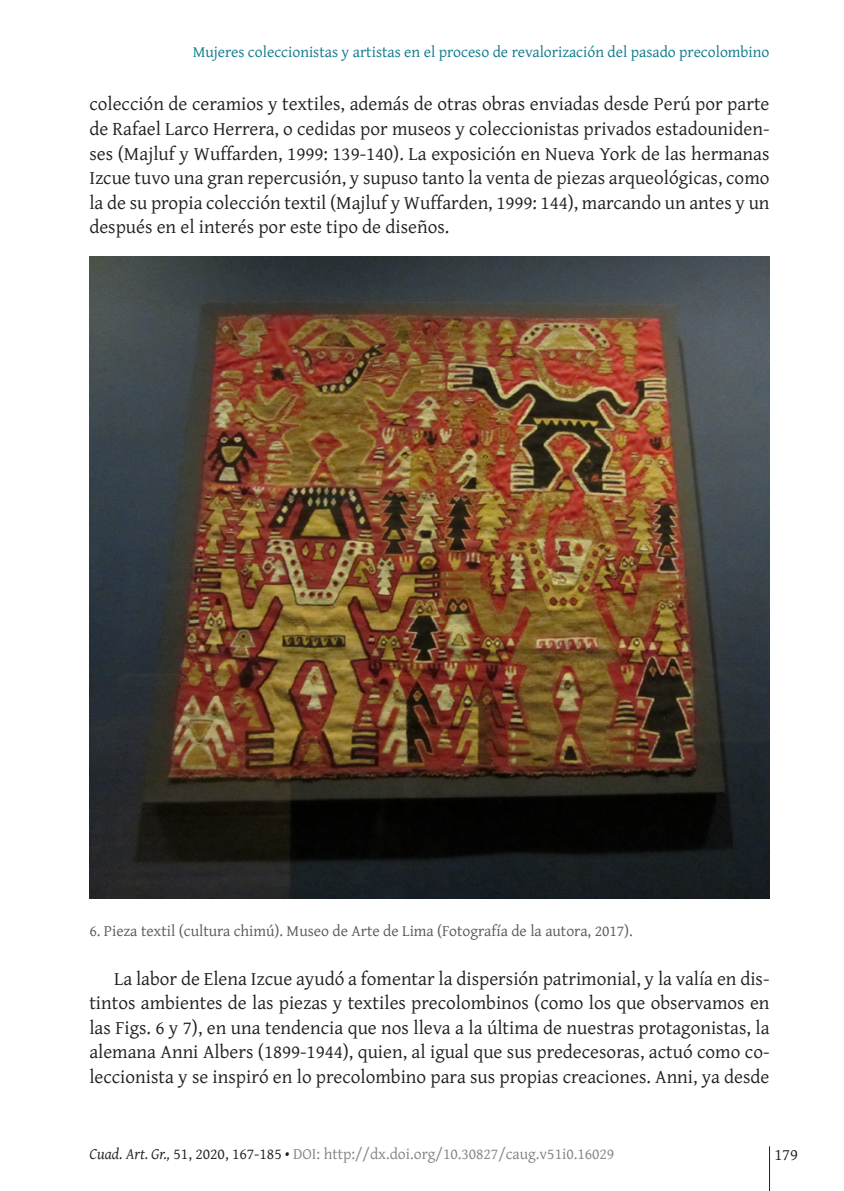
<style>
.page{position:relative;width:844px;height:1191px;background:#fff}
.page>*{position:absolute;margin:0;border:0;box-sizing:border-box;transform-origin:0 0}
.t1{font:19.25px/24.5px "Gentium Plus";color:#231f20;text-align:justify}
.t2{font:16.62px "Gentium Plus";color:#231f20}
.t3{font:15.75px "Gentium Plus";color:#0d788c}
.t4{font:15.75px "Gentium Plus";color:#808285}
.piedefoto{font:15.75px "Gentium Plus";color:#57585a}
.s1{font-style:italic;color:#231f20}
.s2{color:#231f20}
</style>
<div class="page">
<hr style="left:769px;top:1146px;width:1px;height:45px;background:#231f20">
<img style="left:89px;top:257px;width:680px;height:641px">
<p class="t3" style="left:193px;top:37px;width:578px">Mujeres coleccionistas y artistas en el proceso de revalorización del pasado precolombino</p>
<p class="t1" style="left:89px;top:90px;width:681px">colección de ceramios y textiles, además de otras obras enviadas desde Perú por parte de Rafael Larco Herrera, o cedidas por museos y coleccionistas privados estadouniden&shy;ses (Majluf y Wuffarden, 1999: 139-140). La exposición en Nueva York de las hermanas Izcue tuvo una gran repercusión, y supuso tanto la venta de piezas arqueológicas, como la de su propia colección textil (Majluf y Wuffarden, 1999: 144), marcando un antes y un después en el interés por este tipo de diseños.</p>
<p class="piedefoto" style="left:89px;top:915px;width:545px">6. Pieza textil (cultura chimú). Museo de Arte de Lima (Fotografía de la autora, 2017).</p>
<p class="t1" style="left:89px;top:965px;width:681px;text-indent:25px">La labor de Elena Izcue ayudó a fomentar la dispersión patrimonial, y la valía en dis&shy;tintos ambientes de las piezas y textiles precolombinos (como los que observamos en las Figs. 6 y 7), en una tendencia que nos lleva a la última de nuestras protagonistas, la alemana Anni Albers (1899-1944), quien, al igual que sus predecesoras, actuó como co&shy;leccionista y se inspiró en lo precolombino para sus propias creaciones. Anni, ya desde</p>
<p class="t4" style="left:89px;top:1138px;width:526px"><span class="s1">Cuad. Art. Gr.,</span> <span class="s2">51, 2020, 167-185 •</span> DOI: http://dx.doi.org/10.30827/caug.v51i0.16029</p>
<p class="t2" style="left:774px;top:1138px;width:25px">179</p>
</div>
